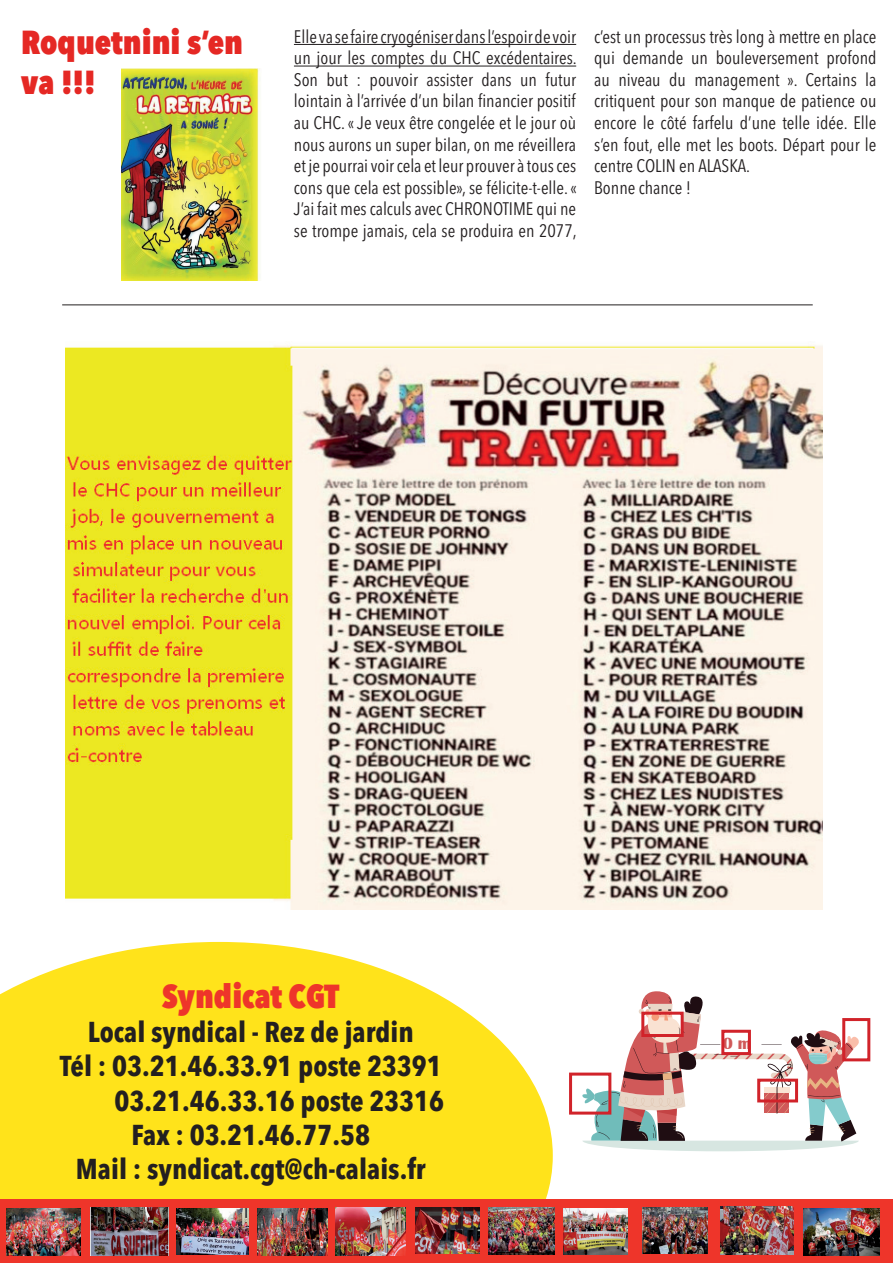
<style>
.page{position:relative;width:893px;height:1263px;background:#fff}
.page>*{position:absolute;margin:0;border:0;box-sizing:border-box;transform-origin:0 0}
.t1{font:800 condensed 33px/39.6px "Avenir Next LT Pro";color:#e52824}
.t2{font:800 condensed 33px "Avenir Next LT Pro";color:#ee352a}
.t3{font:700 condensed 28.5px "Avenir Next LT Pro";color:#231f20}
.t4{font:condensed 18px/21.6px "Avenir Next LT Pro";color:#231f20;text-align:justify}
.t5{font:700 16.8px "Britannic";color:#d05959}
</style>
<div class="page">
<svg style="left:582px;top:991px;width:277px;height:160px"></svg>
<svg style="left:0;top:942px;width:553px;height:258px;background:#fee538"></svg>
<div style="left:0;top:1200px;width:893px;height:63px;background:#ee352a"></div>
<img style="left:6px;top:1208px;width:75px;height:48px">
<img style="left:90px;top:1208px;width:78px;height:47px">
<img style="left:177px;top:1208px;width:71px;height:47px">
<img style="left:258px;top:1208px;width:70px;height:48px">
<img style="left:335px;top:1207px;width:71px;height:48px">
<img style="left:416px;top:1208px;width:63px;height:45px">
<img style="left:488px;top:1208px;width:67px;height:47px">
<img style="left:564px;top:1209px;width:64px;height:46px">
<img style="left:642px;top:1208px;width:66px;height:45px">
<img style="left:721px;top:1207px;width:72px;height:48px">
<img style="left:804px;top:1208px;width:75px;height:47px">
<hr style="left:62px;top:304px;width:751px;height:1px;background:#231f20">
<img style="left:66px;top:343px;width:757px;height:566px">
<hr style="left:294px;top:44px;width:282px;height:1px;background:#231f20">
<hr style="left:294px;top:66px;width:282px;height:1px;background:#231f20">
<img style="left:121px;top:69px;width:139px;height:212px">
<div style="left:842px;top:1018px;width:28px;height:43px;border:3px solid #d1232a"></div>
<div style="left:757px;top:1079px;width:41px;height:23px;border:3px solid #d1232a"></div>
<div style="left:721px;top:1030px;width:30px;height:25px;border:3px solid #d1232a"></div>
<div style="left:641px;top:1012px;width:43px;height:25px;border:3px solid #d1232a"></div>
<div style="left:569px;top:1072px;width:42px;height:42px;border:3px solid #d1232a"></div>
<h1 class="t1" style="left:21px;top:22px;width:223px">Roquetnini s’en va !!!</h1>
<p class="t4" style="left:294px;top:25px;width:284px">Elle va se faire cryogéniser dans l’espoir de voir un jour les comptes du CHC excédentaires.<br>Son but : pouvoir assister dans un futur lointain à l’arrivée d’un bilan financier positif au CHC. « Je veux être congelée et le jour où nous aurons un super bilan, on me réveillera et je pourrai voir cela et leur prouver à tous ces cons que cela est possible», se félicite-t-elle. « J’ai fait mes calculs avec CHRONOTIME qui ne se trompe jamais, cela se produira en 2077,</p>
<p class="t4" style="left:594px;top:25px;width:284px;text-align:left">c’est un processus très long à mettre en place qui demande un bouleversement profond au niveau du management ». Certains la critiquent pour son manque de patience ou encore le côté farfelu d’une telle idée. Elle s’en fout, elle met les boots. Départ pour le centre COLIN en ALASKA.<br>Bonne chance !</p>
<h1 class="t2" style="left:162px;top:976px;width:179px">Syndicat CGT</h1>
<h2 class="t3" style="left:88px;top:1015px;width:327px">Local syndical - Rez de jardin</h2>
<h2 class="t3" style="left:60px;top:1049px;width:383px">Tél : 03.21.46.33.91 poste 23391</h2>
<h2 class="t3" style="left:115px;top:1083px;width:331px">03.21.46.33.16 poste 23316</h2>
<h2 class="t3" style="left:132px;top:1117px;width:240px">Fax : 03.21.46.77.58</h2>
<h2 class="t3" style="left:76px;top:1151px;width:351px">Mail : syndicat.cgt@ch-calais.fr</h2>
<p class="t5" style="left:723px;top:1034px;width:30px">0 m</p>
</div>
